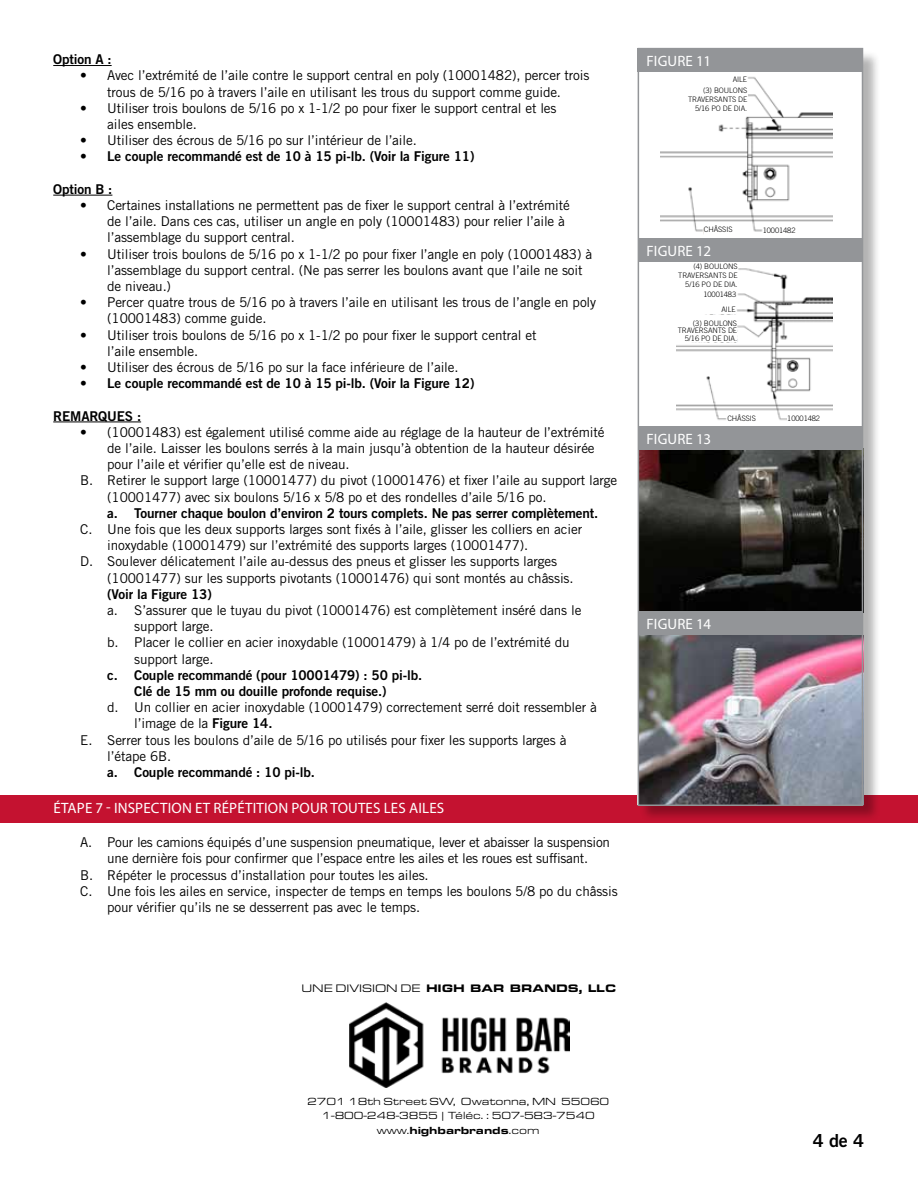
<style>
.page{position:relative;width:918px;height:1188px;background:#fff}
.page>*{position:absolute;margin:0;border:0;box-sizing:border-box;transform-origin:0 0}
.t1{font:18px "Trade Gothic LT Std Bd 2";color:#000}
.t2{font:15px "Myriad Pro";letter-spacing:.01em;color:#fff}
.t3{font:13.5px/16.2px "Trade Gothic LT Std";letter-spacing:-.01em;color:#000}
.t4{font:13.5px/16.2px "Trade Gothic LT Std Bd 2";letter-spacing:-.01em;color:#000}
.t5{font:900 11.25px "Eurostile Ext";letter-spacing:-.01em;color:#000}
.t6{font:10.65px/14.2px "Eurostile Ext";letter-spacing:-.01em;color:#000;text-align:center}
.t7{font:300 7.5px/9px "Trade Gothic LT Std";letter-spacing:-.01em;color:#000;text-align:right}
.s1{font-family:"Trade Gothic LT Std Bd 2"}
.s2{font-weight:400}
.s3{font-weight:900}
</style>
<div class="page">
<div style="left:0;top:795px;width:918px;height:28px;background:#c41230"></div>
<div style="left:639px;top:50px;width:242px;height:773px;background:#000;opacity:.3"></div>
<div style="left:638px;top:49px;width:225px;height:756px;background:#fff"></div>
<img style="left:641px;top:450px;width:219px;height:161px">
<img style="left:641px;top:635px;width:219px;height:168px">
<img style="left:660px;top:76px;width:173px;height:158px">
<img style="left:676px;top:268px;width:157px;height:153px">
<div style="left:638px;top:48px;width:225px;height:24px;background:#939598"></div>
<div style="left:638px;top:238px;width:225px;height:24px;background:#939598"></div>
<div style="left:638px;top:426px;width:225px;height:24px;background:#939598"></div>
<div style="left:638px;top:611px;width:225px;height:24px;background:#939598"></div>
<hr style="left:53px;top:65px;width:59px;height:1px;background:#000">
<hr style="left:53px;top:195px;width:59px;height:1px;background:#000">
<hr style="left:53px;top:422px;width:88px;height:1px;background:#000">
<div style="left:638px;top:48px;width:225px;height:758px;border:2px solid #939598"></div>
<div style="left:700px;top:72px;width:47px;height:14px;background:#fff"></div>
<div style="left:684px;top:88px;width:63px;height:25px;background:#fff"></div>
<div style="left:704px;top:224px;width:40px;height:11px;background:#fff"></div>
<div style="left:763px;top:225px;width:55px;height:10px;background:#fff"></div>
<div style="left:787px;top:413px;width:56px;height:10px;background:#fff"></div>
<div style="left:672px;top:319px;width:65px;height:23px;background:#fff"></div>
<div style="left:674px;top:263px;width:64px;height:25px;background:#fff"></div>
<div style="left:695px;top:304px;width:41px;height:10px;background:#fff"></div>
<div style="left:696px;top:290px;width:40px;height:10px;background:#fff"></div>
<div style="left:727px;top:413px;width:41px;height:10px;background:#fff"></div>
<img style="left:349px;top:1002px;width:221px;height:85px">
<p class="t4" style="left:53px;top:51px;width:60px">Option A :</p>
<p class="t3" style="left:80px;top:67px;width:511px;text-align:center">• Avec l’extrémité de l’aile contre le support central en poly (10001482), percer trois trous de 5/16 po à travers l’aile en utilisant les trous du support comme guide.</p>
<p class="t3" style="left:107px;top:100px;width:451px;text-indent:-27px">• Utiliser trois boulons de 5/16 po x 1-1/2 po pour fixer le support central et les ailes ensemble.</p>
<p class="t3" style="left:80px;top:132px;width:338px">• Utiliser des écrous de 5/16 po sur l’intérieur de l’aile.</p>
<p class="t4" style="left:80px;top:148px;width:396px">• Le couple recommandé est de 10 à 15 pi-lb. (Voir la Figure 11)</p>
<p class="t4" style="left:53px;top:181px;width:61px">Option B :</p>
<p class="t3" style="left:107px;top:197px;width:464px;text-indent:-27px">• Certaines installations ne permettent pas de fixer le support central à l’extrémité de l’aile. Dans ces cas, utiliser un angle en poly (10001483) pour relier l’aile à l’assemblage du support central.</p>
<p class="t3" style="left:107px;top:246px;width:486px;text-indent:-27px">• Utiliser trois boulons de 5/16 po x 1-1/2 po pour fixer l’angle en poly (10001483) à l’assemblage du support central. (Ne pas serrer les boulons avant que l’aile ne soit de niveau.)</p>
<p class="t3" style="left:107px;top:294px;width:491px;text-indent:-27px">• Percer quatre trous de 5/16 po à travers l’aile en utilisant les trous de l’angle en poly (10001483) comme guide.</p>
<p class="t3" style="left:107px;top:327px;width:431px;text-indent:-27px">• Utiliser trois boulons de 5/16 po x 1-1/2 po pour fixer le support central et l’aile ensemble.</p>
<p class="t3" style="left:80px;top:359px;width:380px">• Utiliser des écrous de 5/16 po sur la face inférieure de l’aile.</p>
<p class="t4" style="left:80px;top:375px;width:396px">• Le couple recommandé est de 10 à 15 pi-lb. (Voir la Figure 12)</p>
<p class="t4" style="left:53px;top:407px;width:89px">REMARQUES :</p>
<p class="t3" style="left:80px;top:424px;width:526px">• (10001483) est également utilisé comme aide au réglage de la hauteur de l’extrémité</p>
<p class="t3" style="left:107px;top:440px;width:489px">de l’aile. Laisser les boulons serrés à la main jusqu’à obtention de la hauteur désirée</p>
<p class="t3" style="left:107px;top:456px;width:244px">pour l’aile et vérifier qu’elle est de niveau.</p>
<p class="t3" style="left:80px;top:472px;width:538px">B. Retirer le support large (10001477) du pivot (10001476) et fixer l’aile au support large</p>
<p class="t3" style="left:107px;top:489px;width:441px">(10001477) avec six boulons 5/16 x 5/8 po et des rondelles d’aile 5/16 po.</p>
<p class="t4" style="left:107px;top:505px;width:493px">a. Tourner chaque boulon d’environ 2 tours complets. Ne pas serrer complètement.</p>
<p class="t3" style="left:80px;top:521px;width:504px">C. Une fois que les deux supports larges sont fixés à l’aile, glisser les colliers en acier</p>
<p class="t3" style="left:107px;top:537px;width:423px">inoxydable (10001479) sur l’extrémité des supports larges (10001477).</p>
<p class="t3" style="left:80px;top:553px;width:478px">D. Soulever délicatement l’aile au-dessus des pneus et glisser les supports larges</p>
<p class="t3" style="left:107px;top:570px;width:468px">(10001477) sur les supports pivotants (10001476) qui sont montés au châssis.</p>
<p class="t4" style="left:107px;top:586px;width:106px">(Voir la Figure 13)</p>
<p class="t3" style="left:107px;top:602px;width:476px">a. S’assurer que le tuyau du pivot (10001476) est complètement inséré dans le</p>
<p class="t3" style="left:134px;top:618px;width:81px">support large.</p>
<p class="t3" style="left:107px;top:634px;width:464px">b. Placer le collier en acier inoxydable (10001479) à 1/4 po de l’extrémité du</p>
<p class="t3" style="left:134px;top:651px;width:81px">support large.</p>
<p class="t4" style="left:134px;top:667px;width:290px;text-indent:-27px">c. Couple recommandé (pour 10001479) : 50 pi-lb.<br>Clé de 15 mm ou douille profonde requise.)</p>
<p class="t3" style="left:107px;top:699px;width:491px">d. Un collier en acier inoxydable (10001479) correctement serré doit ressembler à</p>
<p class="t3" style="left:134px;top:715px;width:140px">l’image de la <span class="s1">Figure 14.</span></p>
<p class="t3" style="left:80px;top:732px;width:488px">E. Serrer tous les boulons d’aile de 5/16 po utilisés pour fixer les supports larges à</p>
<p class="t3" style="left:107px;top:748px;width:65px">l’étape 6B.</p>
<p class="t4" style="left:107px;top:764px;width:209px">a. Couple recommandé : 10 pi-lb.</p>
<p class="t2" style="left:53px;top:799px;width:392px">ÉTAPE 7 - INSPECTION ET RÉPÉTITION POUR TOUTES LES AILES</p>
<p class="t3" style="left:80px;top:834px;width:531px">A. Pour les camions équipés d’une suspension pneumatique, lever et abaisser la suspension</p>
<p class="t3" style="left:107px;top:850px;width:483px">une dernière fois pour confirmer que l’espace entre les ailes et les roues est suffisant.</p>
<p class="t3" style="left:80px;top:867px;width:350px">B. Répéter le processus d’installation pour toutes les ailes.</p>
<p class="t3" style="left:80px;top:883px;width:539px">C. Une fois les ailes en service, inspecter de temps en temps les boulons 5/8 po du châssis</p>
<p class="t3" style="left:107px;top:899px;width:314px">pour vérifier qu’ils ne se desserrent pas avec le temps.</p>
<p class="t5" style="left:302px;top:980px;width:316px"><span class="s2">UNE DIVISION DE</span> HIGH BAR BRANDS, LLC</p>
<p class="t2" style="left:647px;top:52px;width:66px">FIGURE 11</p>
<p class="t7" style="left:703px;top:73px;width:46px;line-height:11.4px">AILE<br>(3) BOULONS</p>
<p class="t7" style="left:688px;top:95px;width:61px">TRAVERSANTS DE<br>5/16 PO DE DIA.</p>
<p class="t7" style="left:704px;top:225px;width:30px">CHÂSSIS</p>
<p class="t7" style="left:763px;top:225px;width:34px">10001482</p>
<p class="t2" style="left:647px;top:241px;width:66px">FIGURE 12</p>
<p class="t7" style="left:678px;top:262px;width:61px">(4) BOULONS<br>TRAVERSANTS DE<br>5/16 PO DE DIA.</p>
<p class="t7" style="left:721px;top:304px;width:16px">AILE</p>
<p class="t7" style="left:703px;top:290px;width:34px">10001483</p>
<p class="t7" style="left:678px;top:319px;width:61px;line-height:7.5px">(3) BOULONS<br>TRAVERSANTS DE<br>5/16 PO DE DIA.</p>
<p class="t2" style="left:647px;top:430px;width:66px">FIGURE 13</p>
<p class="t7" style="left:727px;top:414px;width:30px">CHÂSSIS</p>
<p class="t7" style="left:787px;top:414px;width:34px">10001482</p>
<p class="t2" style="left:647px;top:615px;width:66px">FIGURE 14</p>
<p class="t6" style="left:307px;top:1094px;width:304px">2701 18th Street SW, Owatonna, MN 55060<br>1-800-248-3855 | Téléc. : 507-583-7540 www.<span class="s3">highbarbrands</span>.com</p>
<h1 class="t1" style="left:813px;top:1129px;width:53px">4 de 4</h1>
</div>
